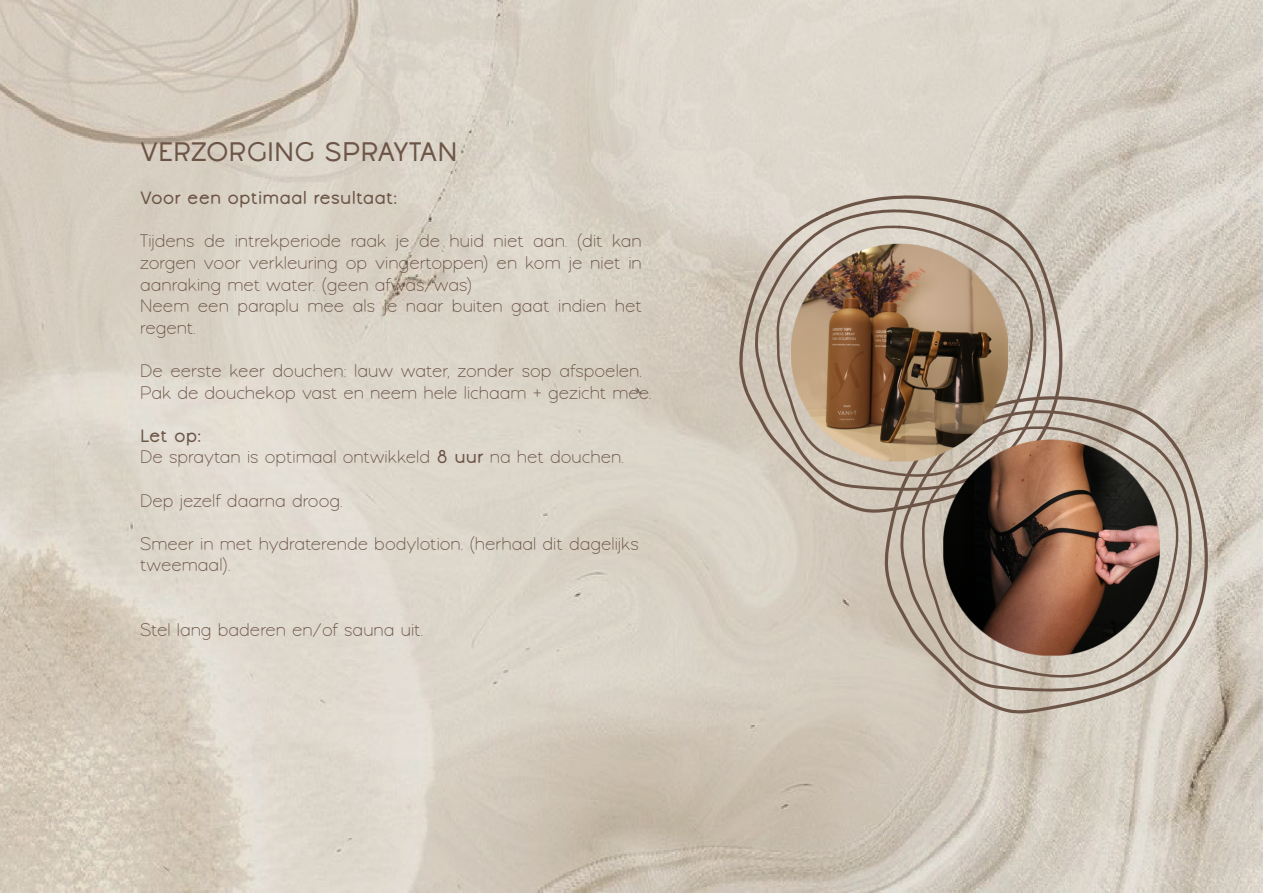
<style>
.page{position:relative;width:1263px;height:893px;background:#fff}
.page>*{position:absolute;margin:0;border:0;box-sizing:border-box;transform-origin:0 0}
.t1{font:700 27px "Japandi";color:#6c5547}
.t2{font:18px/21.6px "Japandi";color:#6c5547}
.t3{font:700 18px "Japandi";color:#6c5547}
.s1{font-weight:700}
</style>
<div class="page">
<img style="left:0;top:0;width:1263px;height:893px">
<svg style="left:738px;top:193px;width:326px;height:320px"></svg>
<svg style="left:776px;top:225px;width:258px;height:253px"></svg>
<svg style="left:884px;top:394px;width:325px;height:320px;fill:#d2cabd"></svg>
<svg style="left:922px;top:426px;width:257px;height:252px"></svg>
<img style="left:920px;top:416px;width:255px;height:255px">
<img style="left:767px;top:220px;width:257px;height:257px">
<h1 class="t1" style="left:140px;top:135px;width:319px">VERZORGING SPRAYTAN</h1>
<p class="t3" style="left:140px;top:187px;width:259px">Voor een optimaal resultaat:</p>
<p class="t2" style="left:140px;top:230px;width:503px">Tijdens de intrekperiode raak je de huid niet aan. (dit kan zorgen voor verkleuring op vingertoppen) en kom je niet in aanraking met water. (geen afwas/was)<br>Neem een paraplu mee als je naar buiten gaat indien het regent.</p>
<p class="t2" style="left:140px;top:360px;width:513px">De eerste keer douchen: lauw water, zonder sop afspoelen.<br>Pak de douchekop vast en neem hele lichaam + gezicht mee.</p>
<p class="t2" style="left:140px;top:425px;width:485px"><span class="s1">Let op:<br></span>De spraytan is optimaal ontwikkeld <span class="s1">8 uur</span> na het douchen.</p>
<p class="t2" style="left:140px;top:490px;width:204px">Dep jezelf daarna droog.</p>
<p class="t2" style="left:140px;top:533px;width:500px">Smeer in met hydraterende bodylotion. (herhaal dit dagelijks tweemaal).</p>
<p class="t2" style="left:140px;top:619px;width:284px">Stel lang baderen en/of sauna uit.</p>
</div>
